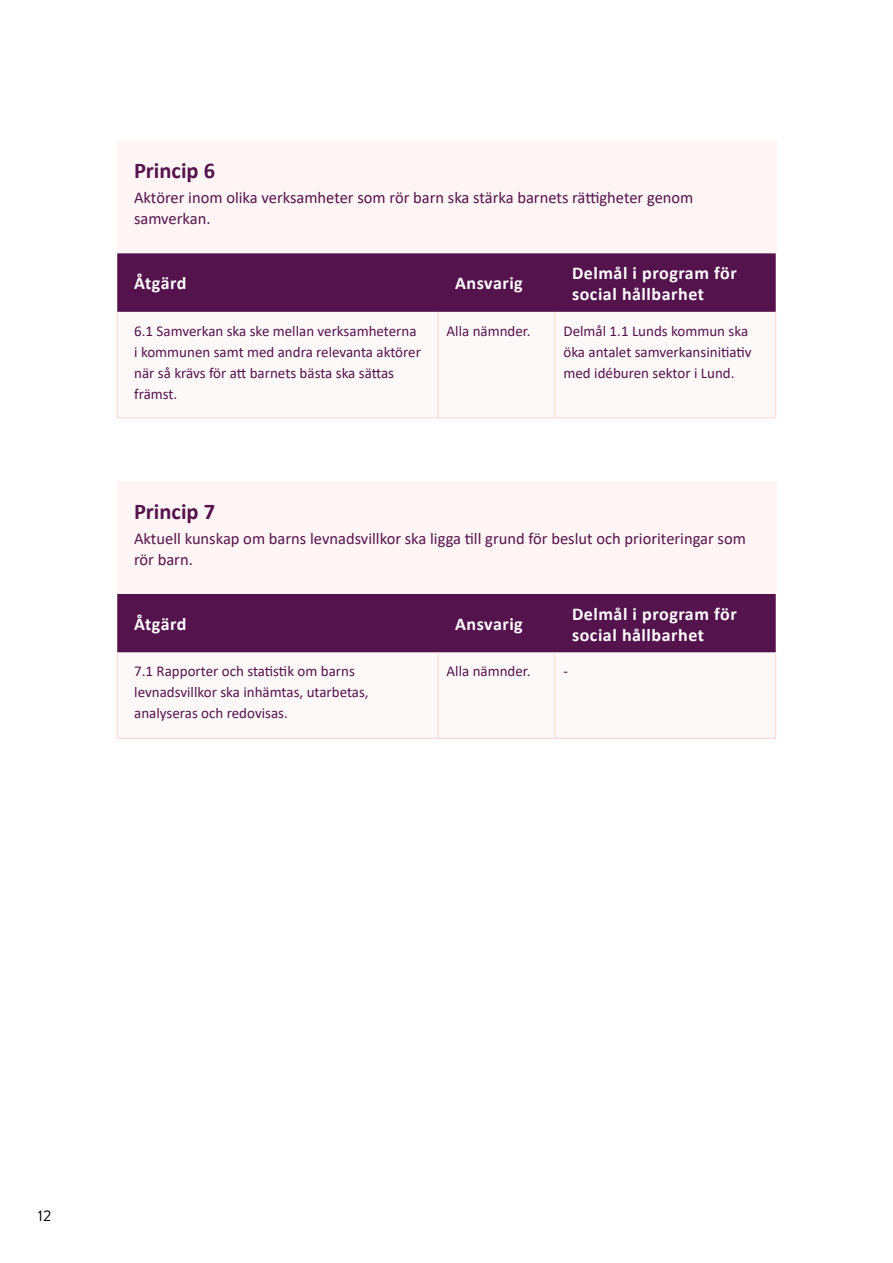
<style>
.page{position:relative;width:893px;height:1263px;background:#fff}
.page>*{position:absolute;margin:0;border:0;box-sizing:border-box;transform-origin:0 0}
.t1{font:700 22.5px "Calibri";color:#55134e}
.t2{font:700 18px/21px "Calibri";letter-spacing:.03em;color:#fff}
.t3{font:16.5px/21px "Calibri";color:#55134e}
.t4{font:15px/21px "Calibri";color:#55134e}
.t5{font:15px "Brandon Text";color:#000}
</style>
<div class="page">
<div style="left:117px;top:140px;width:659px;height:113px;background:#fef5f4"></div>
<div style="left:117px;top:253px;width:659px;height:59px;background:#55134e"></div>
<svg style="left:118px;top:312px;width:657px;height:106px"></svg>
<hr style="left:117px;top:312px;width:1px;height:106px;background:#fbd6d1">
<hr style="left:438px;top:312px;width:1px;height:106px;background:#fbd6d1">
<hr style="left:555px;top:312px;width:1px;height:106px;background:#fbd6d1">
<hr style="left:775px;top:312px;width:1px;height:106px;background:#fbd6d1">
<hr style="left:117px;top:418px;width:321px;height:1px;background:#fbd6d1">
<hr style="left:438px;top:418px;width:117px;height:1px;background:#fbd6d1">
<hr style="left:555px;top:418px;width:221px;height:1px;background:#fbd6d1">
<div style="left:117px;top:481px;width:659px;height:113px;background:#fef5f4"></div>
<div style="left:117px;top:594px;width:659px;height:58px;background:#55134e"></div>
<svg style="left:118px;top:652px;width:657px;height:86px"></svg>
<hr style="left:117px;top:652px;width:1px;height:86px;background:#fbd6d1">
<hr style="left:438px;top:652px;width:1px;height:86px;background:#fbd6d1">
<hr style="left:555px;top:652px;width:1px;height:86px;background:#fbd6d1">
<hr style="left:775px;top:652px;width:1px;height:86px;background:#fbd6d1">
<hr style="left:117px;top:738px;width:321px;height:1px;background:#fbd6d1">
<hr style="left:438px;top:738px;width:117px;height:1px;background:#fbd6d1">
<hr style="left:555px;top:738px;width:221px;height:1px;background:#fbd6d1">
<h1 class="t1" style="left:134px;top:155px;width:83px">Princip 6</h1>
<p class="t3" style="left:134px;top:187px;width:561px">Aktörer inom olika verksamheter som rör barn ska stärka barnets rättigheter genom samverkan.</p>
<p class="t2" style="left:134px;top:273px;width:54px">Åtgärd</p>
<p class="t2" style="left:455px;top:273px;width:69px">Ansvarig</p>
<p class="t2" style="left:572px;top:262px;width:166px">Delmål i program för social hållbarhet</p>
<p class="t4" style="left:134px;top:320px;width:288px">6.1 Samverkan ska ske mellan verksamheterna i kommunen samt med andra relevanta aktörer när så krävs för att barnets bästa ska sättas främst.</p>
<p class="t4" style="left:447px;top:320px;width:85px">Alla nämnder.</p>
<p class="t4" style="left:563px;top:320px;width:190px">Delmål 1.1 Lunds kommun ska öka antalet samverkansinitiativ med idéburen sektor i Lund.</p>
<h1 class="t1" style="left:134px;top:495px;width:83px">Princip 7</h1>
<p class="t3" style="left:134px;top:528px;width:613px">Aktuell kunskap om barns levnadsvillkor ska ligga till grund för beslut och prioriteringar som rör barn.</p>
<p class="t2" style="left:134px;top:613px;width:54px">Åtgärd</p>
<p class="t2" style="left:455px;top:613px;width:69px">Ansvarig</p>
<p class="t2" style="left:572px;top:603px;width:166px">Delmål i program för social hållbarhet</p>
<p class="t4" style="left:134px;top:660px;width:236px">7.1 Rapporter och statistik om barns levnadsvillkor ska inhämtas, utarbetas, analyseras och redovisas.</p>
<p class="t4" style="left:447px;top:660px;width:85px">Alla nämnder.</p>
<p class="t4" style="left:563px;top:660px;width:6px">-</p>
<p class="t5" style="left:38px;top:1206px;width:15px">12</p>
</div>
